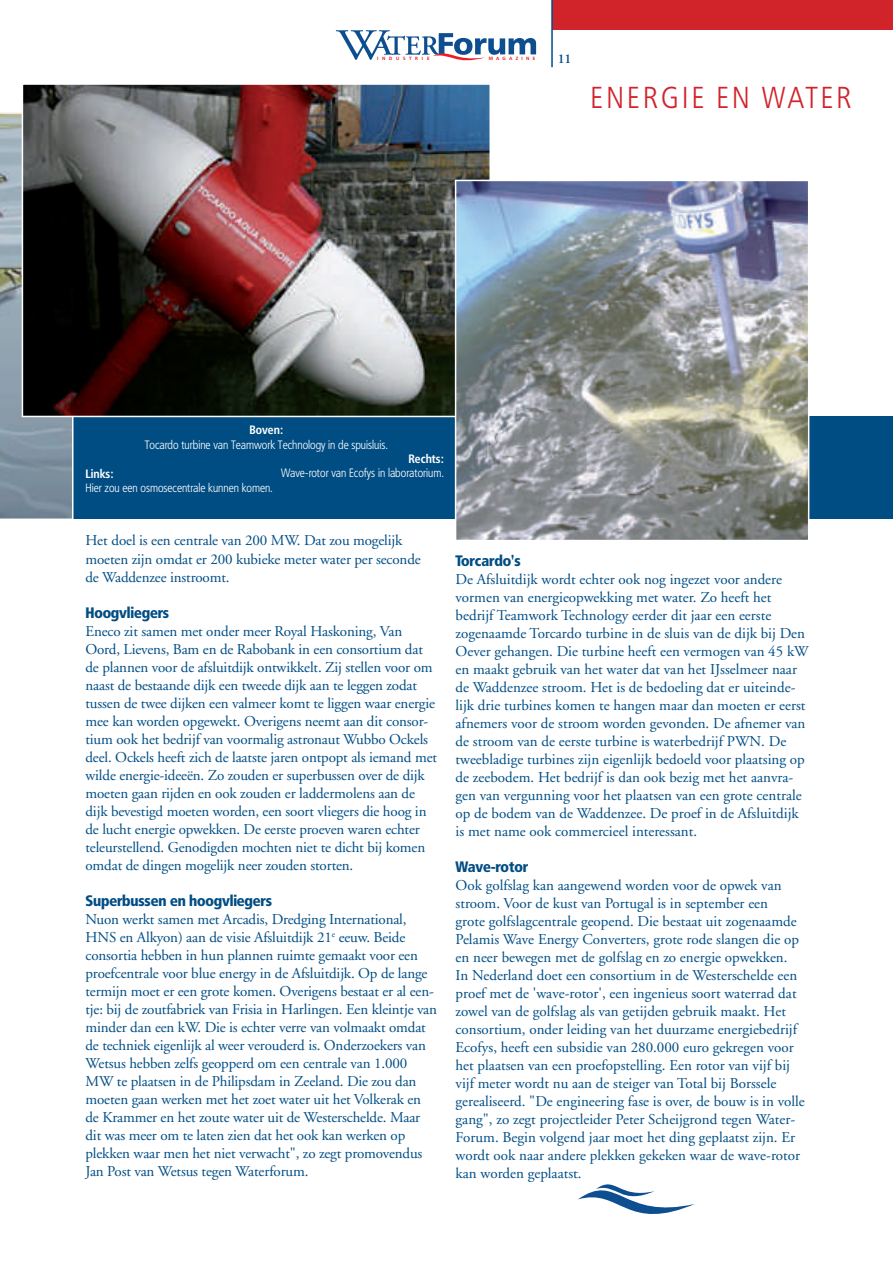
<style>
.page{position:relative;width:893px;height:1264px;background:#fff}
.page>*{position:absolute;margin:0;border:0;box-sizing:border-box;transform-origin:0 0}
.t1{font:300 30px "Frutiger Condensed BQ";letter-spacing:.13em;color:#d1232a}
.t2{font:15px/18px "Adobe Garamond";letter-spacing:-.01em;color:#004d84}
.t3{font:900 15px "Frutiger Condensed BQ";letter-spacing:-.01em;color:#004d84}
.t4{font:600 13.5px "Adobe Garamond";color:#004d84}
.t5{font:300 12px "Frutiger Condensed BQ";color:#fff}
.t6{font:700 12px "Frutiger Condensed BQ";color:#fff}
.t7{font:700 4.65px "Frutiger BQ";letter-spacing:.83em;color:#ee1d23}
.t8{font:700 4.65px "Frutiger BQ";letter-spacing:.7em;color:#ee1d23}
</style>
<div class="page">
<div style="left:552px;top:0;width:341px;height:30px;background:#d1232a"></div>
<hr style="left:551px;top:0;width:2px;height:67px;background:#004d84">
<svg style="left:336px;top:30px;width:200px;height:31px"></svg>
<div style="left:0;top:416px;width:893px;height:102px;background:#004d84"></div>
<svg style="left:0;top:112px;width:73px;height:407px;background:#8d9ea9"></svg>
<img style="left:25px;top:86px;width:463px;height:328px">
<div style="left:22px;top:83px;width:469px;height:334px;border:2px solid #fff"></div>
<img style="left:458px;top:183px;width:348px;height:355px">
<div style="left:455px;top:180px;width:354px;height:361px;border:2px solid #fff"></div>
<svg style="left:578px;top:1184px;width:117px;height:30px"></svg>
<p class="t7" style="left:377px;top:55px;width:54px">INDUSTRIE</p>
<p class="t8" style="left:488px;top:55px;width:48px">MAGAZINE</p>
<p class="t4" style="left:557px;top:51px;width:15px">11</p>
<h1 class="t1" style="left:591px;top:80px;width:262px">Energie en Water</h1>
<p class="t6" style="left:250px;top:422px;width:35px">Boven:</p>
<p class="t5" style="left:145px;top:437px;width:244px">Tocardo turbine van Teamwork Technology in de spuisluis.</p>
<p class="t6" style="left:85px;top:466px;width:29px">Links:</p>
<p class="t5" style="left:85px;top:481px;width:188px">Hier zou een osmosecentrale kunnen komen.</p>
<p class="t6" style="left:408px;top:451px;width:37px">Rechts:</p>
<p class="t5" style="left:281px;top:466px;width:164px">Wave-rotor van Ecofys in laboratorium.</p>
<p class="t2" style="left:85px;top:532px;width:337px">Het doel is een centrale van 200 MW. Dat zou mogelijk moeten zijn omdat er 200 kubieke meter water per seconde de Waddenzee instroomt.</p>
<p class="t3" style="left:85px;top:603px;width:85px">Hoogvliegers</p>
<p class="t2" style="left:85px;top:622px;width:353px">Eneco zit samen met onder meer Royal Haskoning, Van Oord, Lievens, Bam en de Rabobank in een consortium dat de plannen voor de afsluitdijk ontwikkelt. Zij stellen voor om naast de bestaande dijk een tweede dijk aan te leggen zodat tussen de twee dijken een valmeer komt te liggen waar energie mee kan worden opgewekt. Overigens neemt aan dit consor&shy;tium ook het bedrijf van voormalig astronaut Wubbo Ockels deel. Ockels heeft zich de laatste jaren ontpopt als iemand met wilde energie-ideeën. Zo zouden er superbussen over de dijk moeten gaan rijden en ook zouden er laddermolens aan de dijk bevestigd moeten worden, een soort vliegers die hoog in de lucht energie opwekken. De eerste proeven waren echter teleurstellend. Genodigden mochten niet te dicht bij komen omdat de dingen mogelijk neer zouden storten.</p>
<p class="t3" style="left:85px;top:891px;width:188px">Superbussen en hoogvliegers</p>
<p class="t2" style="left:85px;top:910px;width:353px">Nuon werkt samen met Arcadis, Dredging International, HNS en Alkyon) aan de visie Afsluitdijk 21<sup>e</sup> eeuw. Beide consortia hebben in hun plannen ruimte gemaakt voor een proefcentrale voor blue energy in de Afsluitdijk. Op de lange termijn moet er een grote komen. Overigens bestaat er al een&shy;tje: bij de zoutfabriek van Frisia in Harlingen. Een kleintje van minder dan een kW. Die is echter verre van volmaakt omdat de techniek eigenlijk al weer verouderd is. Onderzoekers van Wetsus hebben zelfs geopperd om een centrale van 1.000<br>MW te plaatsen in de Philipsdam in Zeeland. Die zou dan moeten gaan werken met het zoet water uit het Volkerak en de Krammer en het zoute water uit de Westerschelde. Maar dit was meer om te laten zien dat het ook kan werken op plekken waar men het niet verwacht", zo zegt promovendus Jan Post van Wetsus tegen Waterforum.</p>
<p class="t3" style="left:455px;top:551px;width:66px">Torcardo's</p>
<p class="t2" style="left:455px;top:571px;width:354px">De Afsluitdijk wordt echter ook nog ingezet voor andere vormen van energieopwekking met water. Zo heeft het bedrijf Teamwork Technology eerder dit jaar een eerste zogenaamde Torcardo turbine in de sluis van de dijk bij Den Oever gehangen. Die turbine heeft een vermogen van 45 kW en maakt gebruik van het water dat van het IJsselmeer naar de Waddenzee stroom. Het is de bedoeling dat er uiteinde&shy;lijk drie turbines komen te hangen maar dan moeten er eerst afnemers voor de stroom worden gevonden. De afnemer van de stroom van de eerste turbine is waterbedrijf PWN. De tweebladige turbines zijn eigenlijk bedoeld voor plaatsing op de zeebodem. Het bedrijf is dan ook bezig met het aanvra&shy;gen van vergunning voor het plaatsen van een grote centrale op de bodem van de Waddenzee. De proef in de Afsluitdijk is met name ook commercieel interessant.</p>
<p class="t3" style="left:455px;top:857px;width:74px">Wave-rotor</p>
<p class="t2" style="left:455px;top:877px;width:351px">Ook golfslag kan aangewend worden voor de opwek van stroom. Voor de kust van Portugal is in september een<br>grote golfslagcentrale geopend. Die bestaat uit zogenaamde Pelamis Wave Energy Converters, grote rode slangen die op en neer bewegen met de golfslag en zo energie opwekken.<br>In Nederland doet een consortium in de Westerschelde een proef met de 'wave-rotor', een ingenieus soort waterrad dat zowel van de golfslag als van getijden gebruik maakt. Het consortium, onder leiding van het duurzame energiebedrijf Ecofys, heeft een subsidie van 280.000 euro gekregen voor het plaatsen van een proefopstelling. Een rotor van vijf bij vijf meter wordt nu aan de steiger van Total bij Borssele gerealiseerd. "De engineering fase is over, de bouw is in volle gang", zo zegt projectleider Peter Scheijgrond tegen Water-Forum. Begin volgend jaar moet het ding geplaatst zijn. Er wordt ook naar andere plekken gekeken waar de wave-rotor kan worden geplaatst.</p>
</div>
